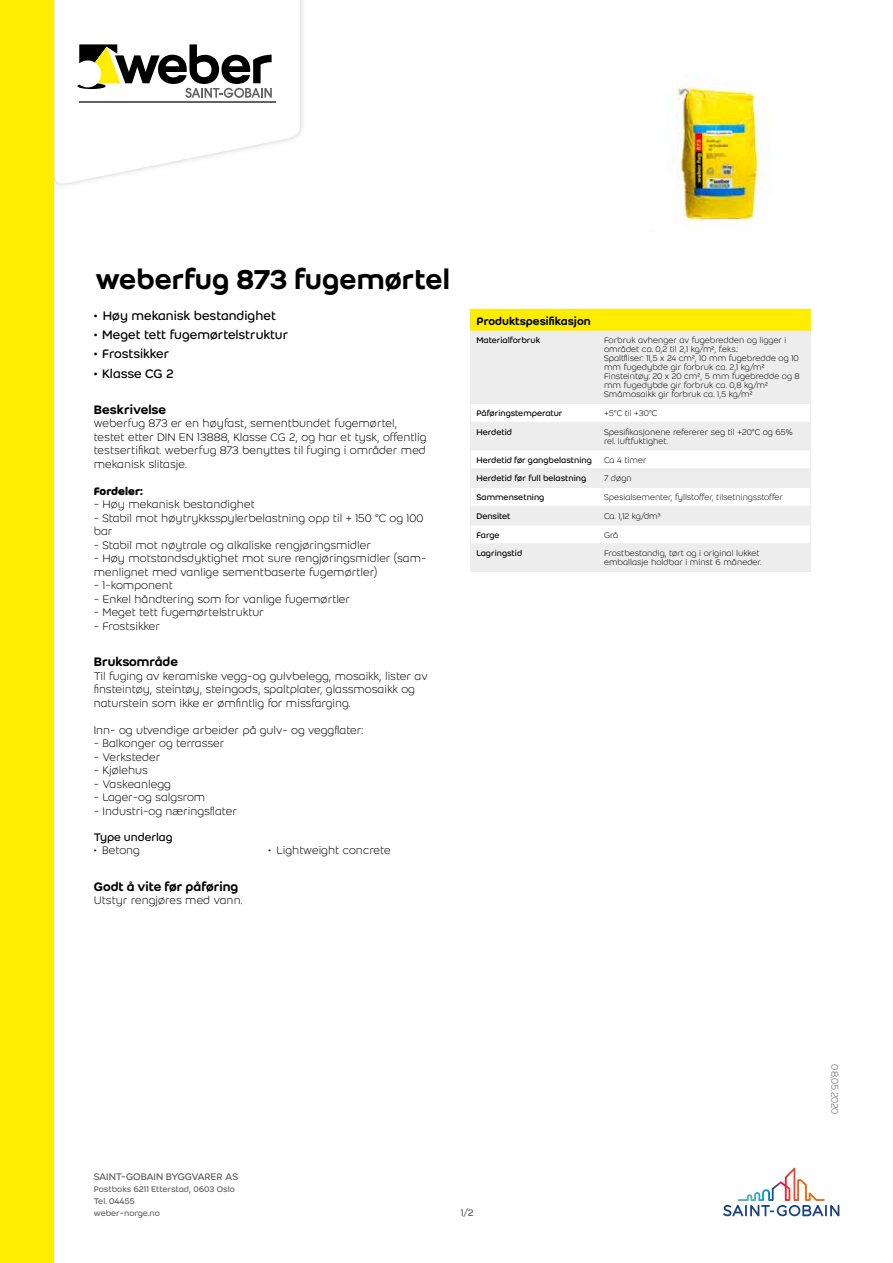
<style>
.page{position:relative;width:893px;height:1263px;background:#fff}
.page>*{position:absolute;margin:0;border:0;box-sizing:border-box;transform-origin:0 0}
.t1{font:500 30px "Weber";color:#000}
.t2{font:13.5px "Weber";color:#000}
.t3{font:500 13.5px "Weber";color:#000}
.t4{font:300 12px/13.5px "Weber";color:#000}
.t5{font:500 12px "Weber";color:#000}
.t6{font:12px "Weber";color:#000}
.t7{font:700 12px "Weber";color:#000}
.t8{font:10.5px "Weber";letter-spacing:-.025em;color:#646363}
.t9{font:300 10.5px "Weber";letter-spacing:-.02em;color:#646363}
.t10{font:300 9px/9px "Weber";color:#000}
.t11{font:9px "Weber";color:#000}
.t12{font:9px/12px "Weber";color:#646363}
</style>
<div class="page">
<svg style="left:55px;top:0;width:245px;height:186px"></svg>
<hr style="left:79px;top:101px;width:196px;height:1px;background:#646363">
<svg style="left:77px;top:44px;width:195px;height:54px"></svg>
<div style="left:0;top:0;width:54px;height:1263px;background:#ffed00"></div>
<svg style="left:723px;top:1168px;width:116px;height:48px"></svg>
<img style="left:668px;top:76px;width:99px;height:153px">
<div style="left:470px;top:310px;width:341px;height:21px;background:#ffed00"></div>
<svg style="left:471px;top:331px;width:339px;height:240px;fill:#ededed"></svg>
<hr style="left:470px;top:331px;width:1px;height:72px;background:#ededed">
<hr style="left:810px;top:331px;width:1px;height:72px;background:#ededed">
<hr style="left:470px;top:403px;width:128px;height:1px;background:#ededed">
<hr style="left:598px;top:403px;width:213px;height:1px;background:#ededed">
<hr style="left:470px;top:422px;width:128px;height:1px;background:#ededed">
<hr style="left:598px;top:422px;width:213px;height:1px;background:#ededed">
<hr style="left:470px;top:450px;width:128px;height:1px;background:#ededed">
<hr style="left:598px;top:450px;width:213px;height:1px;background:#ededed">
<hr style="left:470px;top:468px;width:128px;height:1px;background:#ededed">
<hr style="left:598px;top:468px;width:213px;height:1px;background:#ededed">
<hr style="left:470px;top:487px;width:128px;height:1px;background:#ededed">
<hr style="left:598px;top:487px;width:213px;height:1px;background:#ededed">
<hr style="left:470px;top:506px;width:128px;height:1px;background:#ededed">
<hr style="left:598px;top:506px;width:213px;height:1px;background:#ededed">
<hr style="left:470px;top:525px;width:128px;height:1px;background:#ededed">
<hr style="left:598px;top:525px;width:213px;height:1px;background:#ededed">
<hr style="left:470px;top:543px;width:128px;height:1px;background:#ededed">
<svg style="left:470px;top:404px;width:1px;height:167px"></svg>
<hr style="left:470px;top:571px;width:128px;height:1px;background:#ededed">
<hr style="left:598px;top:543px;width:213px;height:1px;background:#ededed">
<svg style="left:810px;top:404px;width:1px;height:167px"></svg>
<hr style="left:598px;top:571px;width:213px;height:1px;background:#ededed">
<h1 class="t1" style="left:95px;top:257px;width:356px">weberfug 873 fugemørtel</h1>
<p class="t2" style="left:94px;top:306px;width:184px">• Høy mekanisk bestandighet</p>
<p class="t2" style="left:94px;top:325px;width:196px">• Meget tett fugemørtelstruktur</p>
<p class="t2" style="left:94px;top:344px;width:77px">• Frostsikker</p>
<p class="t2" style="left:94px;top:364px;width:81px">• Klasse CG 2</p>
<p class="t3" style="left:94px;top:400px;width:74px">Beskrivelse</p>
<p class="t4" style="left:94px;top:416px;width:334px">weberfug 873 er en høyfast, sementbundet fugemørtel, testet etter DIN EN 13888, Klasse CG 2, og har et tysk, offentlig testsertifikat. weberfug 873 benyttes til fuging i områder med mekanisk slitasje.</p>
<p class="t7" style="left:94px;top:482px;width:51px">Fordeler:</p>
<p class="t4" style="left:94px;top:497px;width:163px">- Høy mekanisk bestandighet</p>
<p class="t4" style="left:94px;top:511px;width:331px">- Stabil mot høytrykksspylerbelastning opp til + 150 °C og 100 bar</p>
<p class="t4" style="left:94px;top:538px;width:279px">- Stabil mot nøytrale og alkaliske rengjøringsmidler</p>
<p class="t4" style="left:94px;top:551px;width:334px">- Høy motstandsdyktighet mot sure rengjøringsmidler (sam&shy;menlignet med vanlige sementbaserte fugemørtler)</p>
<p class="t4" style="left:94px;top:578px;width:81px">- 1-komponent</p>
<p class="t4" style="left:94px;top:592px;width:258px">- Enkel håndtering som for vanlige fugemørtler</p>
<p class="t4" style="left:94px;top:605px;width:172px">- Meget tett fugemørtelstruktur</p>
<p class="t4" style="left:94px;top:619px;width:68px">- Frostsikker</p>
<p class="t3" style="left:94px;top:652px;width:86px">Bruksområde</p>
<p class="t4" style="left:94px;top:669px;width:335px">Til fuging av keramiske vegg-og gulvbelegg, mosaikk, lister av finsteintøy, steintøy, steingods, spaltplater, glassmosaikk og naturstein som ikke er ømfintlig for missfarging.</p>
<p class="t4" style="left:94px;top:723px;width:271px">Inn- og utvendige arbeider på gulv- og veggflater:</p>
<p class="t4" style="left:94px;top:736px;width:132px">- Balkonger og terrasser</p>
<p class="t4" style="left:94px;top:750px;width:68px">- Verksteder</p>
<p class="t4" style="left:94px;top:763px;width:56px">- Kjølehus</p>
<p class="t4" style="left:94px;top:777px;width:79px">- Vaskeanlegg</p>
<p class="t4" style="left:94px;top:790px;width:113px">- Lager-og salgsrom</p>
<p class="t4" style="left:94px;top:804px;width:145px">- Industri-og næringsflater</p>
<p class="t6" style="left:94px;top:829px;width:80px">Type underlag</p>
<p class="t4" style="left:94px;top:843px;width:48px">• Betong</p>
<p class="t4" style="left:268px;top:843px;width:124px">• Lightweight concrete</p>
<p class="t3" style="left:94px;top:876px;width:146px">Godt å vite før påføring</p>
<p class="t4" style="left:94px;top:893px;width:150px">Utstyr rengjøres med vann.</p>
<p class="t5" style="left:476px;top:312px;width:116px">Produktspesifikasjon</p>
<p class="t11" style="left:476px;top:334px;width:65px">Materialforbruk</p>
<p class="t10" style="left:604px;top:336px;width:197px">Forbruk avhenger av fugebredden og ligger i området ca. 0,2 til 2,1 kg/m², f.eks.:<br>Spaltfliser: 11,5 x 24 cm², 10 mm fugebredde og 10 mm fugedybde gir forbruk ca. 2,1 kg/m²<br>Finsteintøy: 20 x 20 cm², 5 mm fugebredde og 8 mm fugedybde gir forbruk ca. 0,8 kg/m²<br>Småmosaikk gir forbruk ca. 1,5 kg/m²</p>
<p class="t11" style="left:476px;top:407px;width:88px">Påføringstemperatur</p>
<p class="t10" style="left:604px;top:409px;width:55px">+5°C til +30°C</p>
<p class="t11" style="left:476px;top:426px;width:37px">Herdetid</p>
<p class="t10" style="left:604px;top:427px;width:190px">Spesifikasjonene refererer seg til +20°C og 65% rel. luftfuktighet.</p>
<p class="t11" style="left:476px;top:453px;width:117px">Herdetid før gangbelastning</p>
<p class="t10" style="left:604px;top:455px;width:44px">Ca 4 timer</p>
<p class="t11" style="left:476px;top:472px;width:111px">Herdetid før full belastning</p>
<p class="t10" style="left:604px;top:474px;width:29px">7 døgn</p>
<p class="t11" style="left:476px;top:491px;width:70px">Sammensetning</p>
<p class="t10" style="left:604px;top:493px;width:181px">Spesialsementer, fyllstoffer, tilsetningsstoffer</p>
<p class="t11" style="left:476px;top:510px;width:36px">Densitet</p>
<p class="t10" style="left:604px;top:511px;width:58px">Ca. 1,12 kg/dm³</p>
<p class="t11" style="left:476px;top:528px;width:25px">Farge</p>
<p class="t10" style="left:604px;top:530px;width:16px">Grå</p>
<p class="t11" style="left:476px;top:547px;width:47px">Lagringstid</p>
<p class="t10" style="left:604px;top:549px;width:159px">Frostbestandig, tørt og i original lukket emballasje holdbar i minst 6 måneder.</p>
<p class="t8" style="left:94px;top:1169px;width:146px">SAINT-GOBAIN BYGGVARER AS</p>
<p class="t12" style="left:94px;top:1183px;width:143px">Postboks 6211 Etterstad, 0603 Oslo<br>Tel. 04455<br>weber-norge.no</p>
<p class="t8" style="left:461px;top:1205px;width:14px">1/2</p>
<p class="t9" style="left:842px;top:1064px;width:51px;rotate:90deg">08.05.2020</p>
</div>
